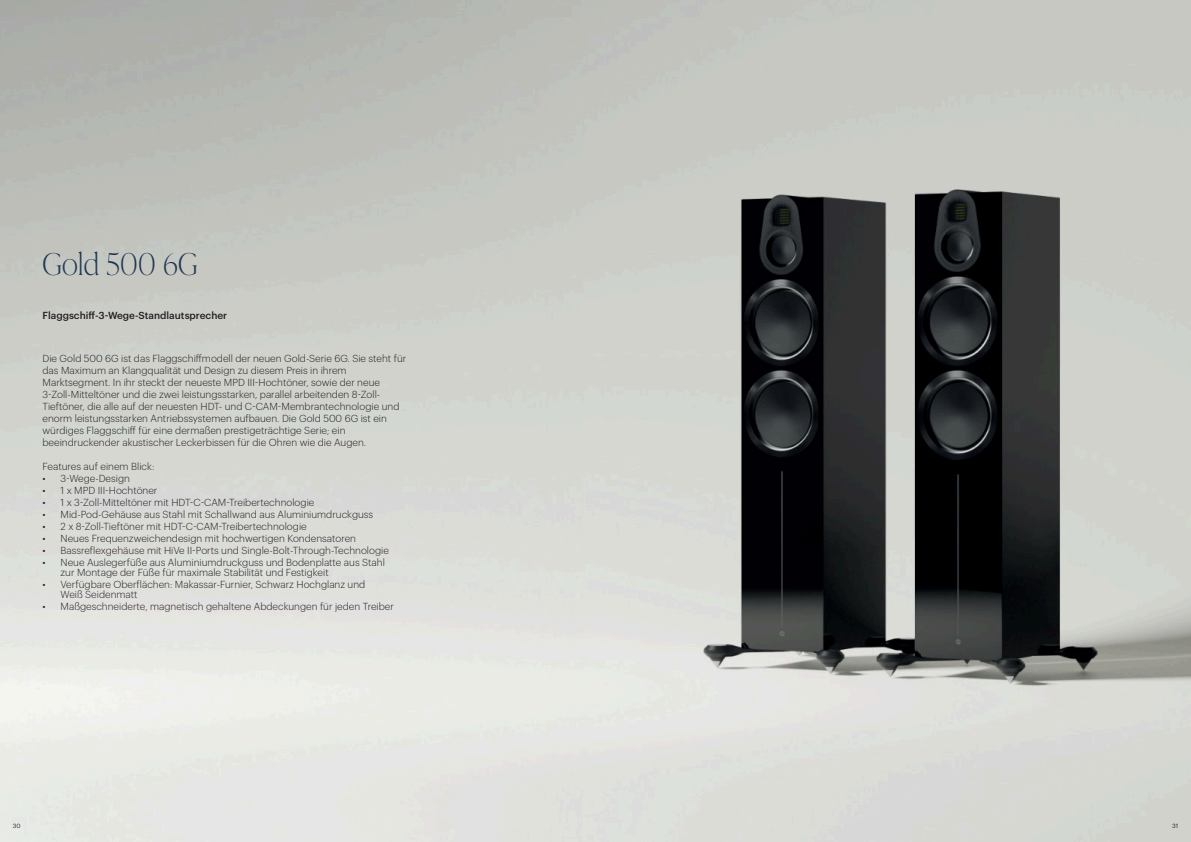
<style>
.page{position:relative;width:1191px;height:842px;background:#fff}
.page>*{position:absolute;margin:0;border:0;box-sizing:border-box;transform-origin:0 0}
.t1{font:100 30px "Ivy Presto Display";letter-spacing:.01em;color:#213751}
.t2{font:300 10px "Graphik";color:#231f20}
.t3{font:500 10px "Graphik";color:#231f20}
.t4{font:6px "Graphik";color:#231f20}
</style>
<div class="page">
<img style="left:0;top:0;width:1191px;height:842px">
<p class="t1" style="left:43px;top:252px;width:156px">Gold 500 6G</p>
<p class="t3" style="left:43px;top:310px;width:186px">Flaggschiff-3-Wege-Standlautsprecher</p>
<p class="t2" style="left:43px;top:354px;width:365px">Die Gold 500 6G ist das Flaggschiffmodell der neuen Gold-Serie 6G. Sie steht für</p>
<p class="t2" style="left:43px;top:366px;width:306px">das Maximum an Klangqualität und Design zu diesem Preis in ihrem</p>
<p class="t2" style="left:43px;top:378px;width:339px">Marktsegment. In ihr steckt der neueste MPD III-Hochtöner, sowie der neue</p>
<p class="t2" style="left:43px;top:390px;width:339px">3-Zoll-Mitteltöner und die zwei leistungsstarken, parallel arbeitenden 8-Zoll-</p>
<p class="t2" style="left:43px;top:402px;width:358px">Tieftöner, die alle auf der neuesten HDT- und C-CAM-Membrantechnologie und</p>
<p class="t2" style="left:43px;top:414px;width:346px">enorm leistungsstarken Antriebssystemen aufbauen. Die Gold 500 6G ist ein</p>
<p class="t2" style="left:43px;top:426px;width:304px">würdiges Flaggschiff für eine dermaßen prestigeträchtige Serie; ein</p>
<p class="t2" style="left:43px;top:438px;width:325px">beeindruckender akustischer Leckerbissen für die Ohren wie die Augen.</p>
<p class="t2" style="left:43px;top:462px;width:113px">Features auf einem Blick:</p>
<p class="t2" style="left:43px;top:474px;width:89px">• 3-Wege-Design</p>
<p class="t2" style="left:43px;top:486px;width:116px">• 1 x MPD III-Hochtöner</p>
<p class="t2" style="left:43px;top:498px;width:273px">• 1 x 3-Zoll-Mitteltöner mit HDT-C-CAM-Treibertechnologie</p>
<p class="t2" style="left:43px;top:510px;width:332px">• Mid-Pod-Gehäuse aus Stahl mit Schallwand aus Aluminiumdruckguss</p>
<p class="t2" style="left:43px;top:522px;width:266px">• 2 x 8-Zoll-Tieftöner mit HDT-C-CAM-Treibertechnologie</p>
<p class="t2" style="left:43px;top:534px;width:315px">• Neues Frequenzweichendesign mit hochwertigen Kondensatoren</p>
<p class="t2" style="left:43px;top:546px;width:348px">• Bassreflexgehäuse mit HiVe II-Ports und Single-Bolt-Through-Technologie</p>
<p class="t2" style="left:43px;top:558px;width:344px">• Neue Auslegerfüße aus Aluminiumdruckguss und Bodenplatte aus Stahl</p>
<p class="t2" style="left:61px;top:568px;width:270px">zur Montage der Füße für maximale Stabilität und Festigkeit</p>
<p class="t2" style="left:43px;top:580px;width:324px">• Verfügbare Oberflächen: Makassar-Furnier, Schwarz Hochglanz und</p>
<p class="t2" style="left:61px;top:590px;width:79px">Weiß Seidenmatt</p>
<p class="t2" style="left:43px;top:602px;width:353px">• Maßgeschneiderte, magnetisch gehaltene Abdeckungen für jeden Treiber</p>
<p class="t4" style="left:13px;top:823px;width:9px">30</p>
<p class="t4" style="left:1172px;top:823px;width:7px">31</p>
</div>
